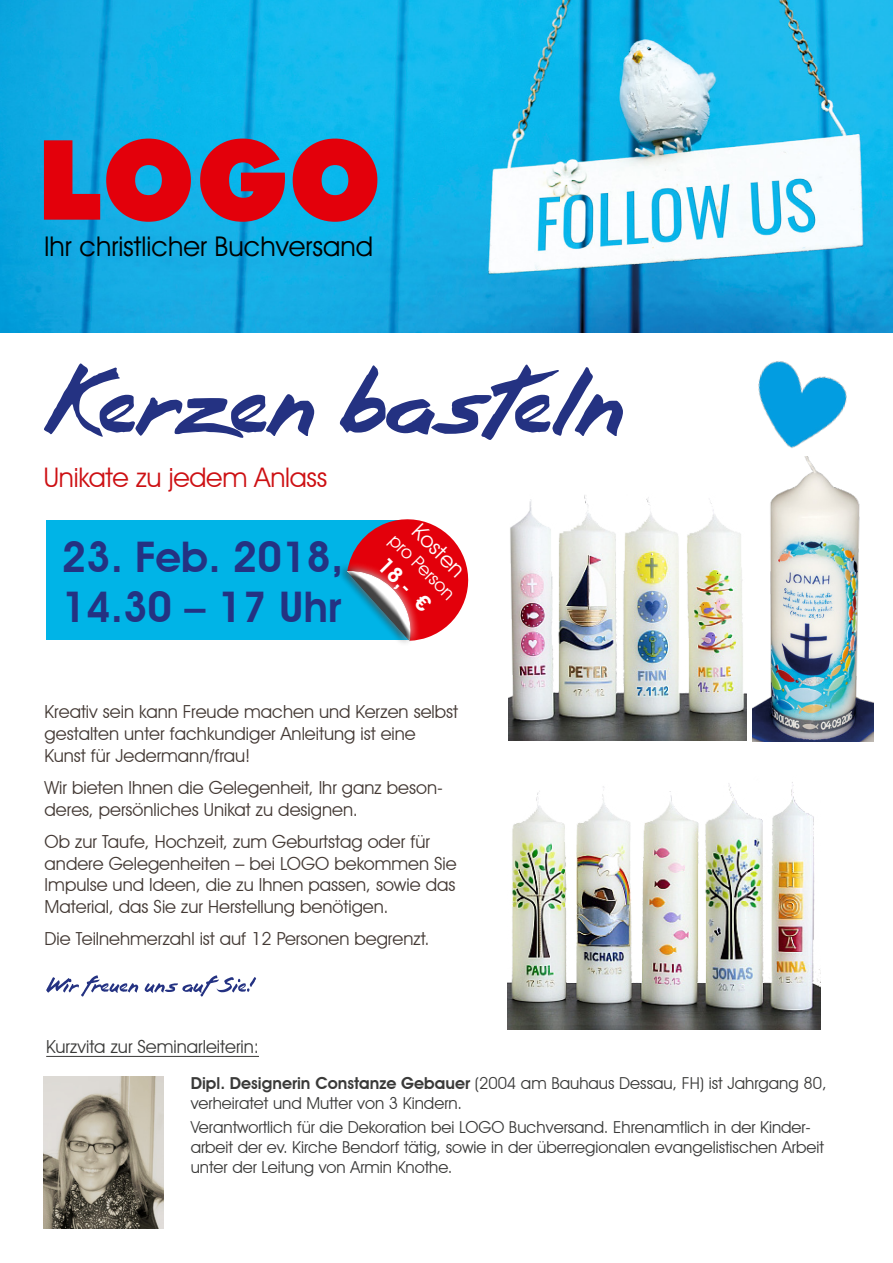
<style>
.page{position:relative;width:893px;height:1263px;background:#fff}
.page>*{position:absolute;margin:0;border:0;box-sizing:border-box;transform-origin:0 0}
.t1{font:900 110.85px "Futura BT";color:#e3000b}
.t2{font:600 42.15px/50.7px "Avant Garde IT Cby BT";color:#243282}
.t3{font:27.45px "Avant Garde IT Cby BT";color:#000}
.t4{font:27px "Avant Garde IT Cby BT";letter-spacing:-.01em;color:#cd1013}
.t5{font:21.9px "Avant Garde IT Cby BT";color:#fff}
.t6{font:600 21.9px "Avant Garde IT Cby BT";color:#fff}
.t7{font:18.15px "Avant Garde IT Cby BT";color:#fff}
.t8{font:18px/21.6px "Avant Garde IT Cby BT";color:#433934}
.t9{font:18px "Avant Garde IT Cby BT";color:#3a3a39}
.t10{font:16.5px/19.8px "Avant Garde IT Cby BT";color:#3a3a39}
.s1{font-weight:600}
</style>
<div class="page">
<img style="left:0;top:0;width:893px;height:332px">
<img style="left:44px;top:1077px;width:119px;height:152px">
<hr style="left:46px;top:1056px;width:213px;height:1px;background:#3a3a39">
<img style="left:758px;top:361px;width:89px;height:87px">
<div style="left:46px;top:521px;width:369px;height:119px;background:#00b4e7"></div>
<svg style="left:336px;top:519px;width:133px;height:124px"></svg>
<svg style="left:46px;top:975px;width:210px;height:21px"></svg>
<svg style="left:44px;top:363px;width:579px;height:77px"></svg>
<img style="left:753px;top:456px;width:121px;height:285px">
<img style="left:508px;top:495px;width:238px;height:245px">
<img style="left:507px;top:782px;width:314px;height:247px">
<p class="t1" style="left:37px;top:113px;width:347px">LOGO</p>
<p class="t3" style="left:44px;top:230px;width:331px">Ihr christlicher Buchversand</p>
<p class="t4" style="left:44px;top:460px;width:285px">Unikate zu jedem Anlass</p>
<p class="t2" style="left:62px;top:531px;width:283px">23. Feb. 2018,<br>14.30 – 17 Uhr</p>
<p class="t5" style="left:425px;top:518px;width:66px;rotate:45deg">Kosten</p>
<p class="t7" style="left:400px;top:529px;width:86px;rotate:45deg">pro Person</p>
<p class="t6" style="left:391px;top:552px;width:66px;rotate:45deg">18,- €</p>
<p class="t8" style="left:45px;top:701px;width:415px">Kreativ sein kann Freude machen und Kerzen selbst gestalten unter fachkundiger Anleitung ist eine<br>Kunst für Jedermann/frau!</p>
<p class="t8" style="left:45px;top:777px;width:400px">Wir bieten Ihnen die Gelegenheit, Ihr ganz beson&shy;deres, persönliches Unikat zu designen.</p>
<p class="t8" style="left:45px;top:831px;width:414px">Ob zur Taufe, Hochzeit, zum Geburtstag oder für andere Gelegenheiten – bei LOGO bekommen Sie Impulse und Ideen, die zu Ihnen passen, sowie das Material, das Sie zur Herstellung benötigen.</p>
<p class="t8" style="left:45px;top:928px;width:386px">Die Teilnehmerzahl ist auf 12 Personen begrenzt.</p>
<p class="t9" style="left:46px;top:1036px;width:214px">Kurzvita zur Seminarleiterin:</p>
<p class="t10" style="left:191px;top:1073px;width:637px"><span class="s1">Dipl. Designerin Constanze Gebauer</span> (2004 am Bauhaus Dessau, FH) ist Jahrgang 80, verheiratet und Mutter von 3 Kindern.</p>
<p class="t10" style="left:191px;top:1117px;width:635px">Verantwortlich für die Dekoration bei LOGO Buchversand. Ehrenamtlich in der Kinder&shy;arbeit der ev. Kirche Bendorf tätig, sowie in der überregionalen evangelistischen Arbeit unter der Leitung von Armin Knothe.</p>
</div>
